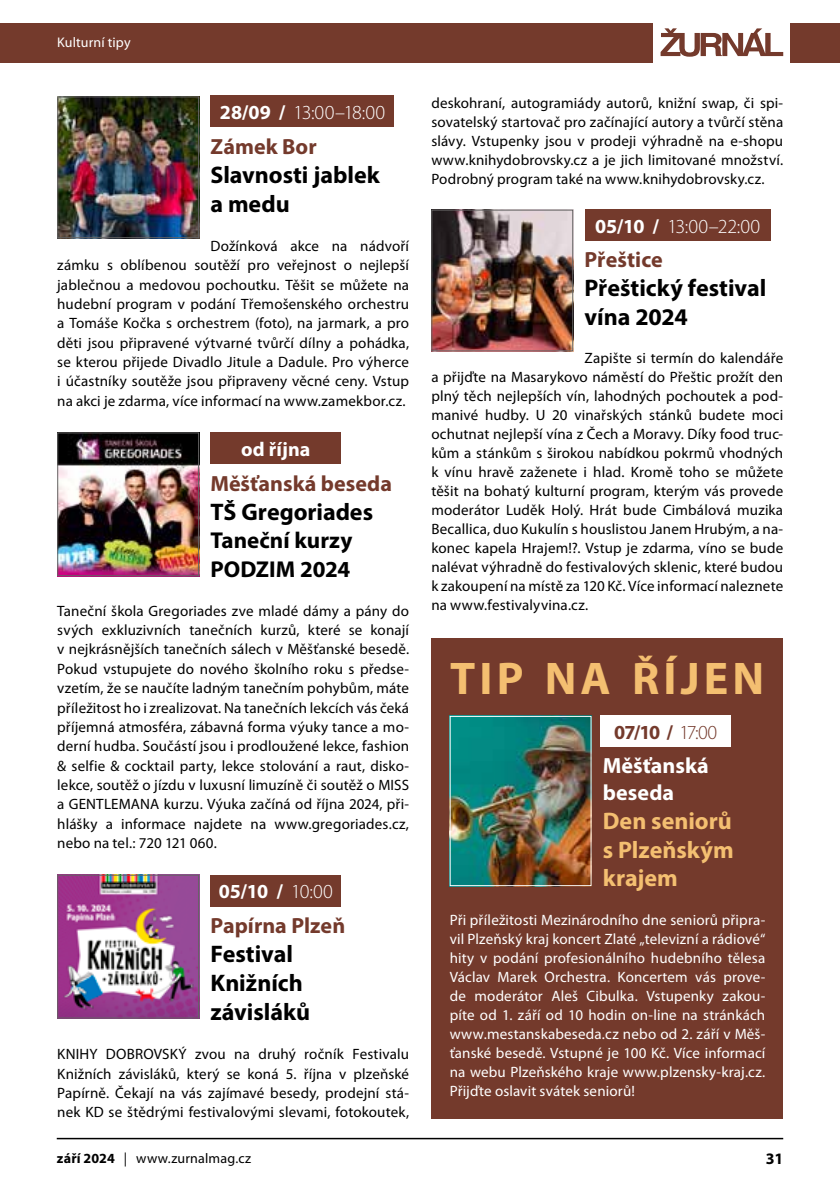
<style>
.page{position:relative;width:840px;height:1191px;background:#fff}
.page>*{position:absolute;margin:0;border:0;box-sizing:border-box;transform-origin:0 0}
.t1{font:700 46px "Myriad Pro";letter-spacing:.09em;color:#f4bf71}
.t2{font:700 24px/29.2px "Myriad Pro";color:#000}
.t3{font:700 24px/28.8px "Myriad Pro";color:#f4bf71;text-align:justify}
.t4{font:700 23px/29.2px "Myriad Pro";color:#000}
.t5{font:700 22px "Myriad Pro";color:#743a2c}
.t6{font:700 22px/26.4px "Myriad Pro";letter-spacing:.005em;color:#fff}
.t7{font:300 20px "Myriad Pro";letter-spacing:.005em;color:#fff}
.t8{font:700 20px "Myriad Pro";letter-spacing:.005em;color:#fff}
.t9{font:700 20px "Myriad Pro";color:#743a2c}
.t10{font:700 16px "Myriad Pro";color:#000}
.t11{font:15px/19.4px "Myriad Pro";letter-spacing:.01em;color:#000;text-align:justify}
.t12{font:15px/19px "Myriad Pro";letter-spacing:.01em;color:#fff;text-align:justify}
.t13{font:14px "Myriad Pro";letter-spacing:.015em;color:#000}
.t14{font:14px "Myriad Pro";letter-spacing:.01em;color:#fff}
.s1{font-weight:700}
.s2{font-weight:300}
</style>
<div class="page">
<hr style="left:57px;top:1137px;width:725px;height:2px;background:#000">
<div style="left:0;top:23px;width:652px;height:39px;background:#743a2c"></div>
<div style="left:789px;top:23px;width:50px;height:39px;background:#743a2c"></div>
<svg style="left:660px;top:28px;width:122px;height:29px"></svg>
<div style="left:210px;top:96px;width:184px;height:31px;background:#743a2c"></div>
<div style="left:210px;top:433px;width:131px;height:31px;background:#743a2c"></div>
<div style="left:210px;top:875px;width:131px;height:31px;background:#743a2c"></div>
<img style="left:59px;top:98px;width:138px;height:138px">
<div style="left:57px;top:96px;width:142px;height:142px;border:1px solid #646363"></div>
<img style="left:59px;top:434px;width:138px;height:140px">
<div style="left:57px;top:432px;width:142px;height:144px;border:1px solid #646363"></div>
<img style="left:59px;top:876px;width:138px;height:140px">
<div style="left:57px;top:874px;width:142px;height:144px;border:1px solid #646363"></div>
<div style="left:431px;top:638px;width:351px;height:480px;background:#743a2c"></div>
<div style="left:600px;top:716px;width:130px;height:31px;background:#fff"></div>
<img style="left:451px;top:718px;width:138px;height:166px">
<div style="left:449px;top:716px;width:142px;height:170px;border:1px solid #fff"></div>
<div style="left:584px;top:209px;width:186px;height:32px;background:#743a2c"></div>
<img style="left:433px;top:212px;width:138px;height:137px">
<div style="left:431px;top:210px;width:142px;height:141px;border:1px solid #646363"></div>
<p class="t14" style="left:57px;top:34px;width:75px">Kulturní tipy</p>
<h3 class="t7" style="left:220px;top:100px;width:167px"><span class="s1">28/09 /</span> 13:00–18:00</h3>
<h3 class="t5" style="left:210px;top:132px;width:108px">Zámek Bor</h3>
<h2 class="t2" style="left:210px;top:159px;width:171px">Slavnosti jablek a medu</h2>
<p class="t11" style="left:57px;top:236px;width:353px;text-indent:153px">Dožínková akce na nádvoří zámku s oblíbenou soutěží pro veřejnost o nejlepší jablečnou a medovou pochoutku. Těšit se můžete na hudební program v podání Třemošenského orchestru a Tomáše Kočka s orchestrem (foto), na jarmark, a pro děti jsou připravené výtvarné tvůrčí dílny a pohádka, se kterou přijede Divadlo Jitule a Dadule. Pro výherce i účastníky soutěže jsou připraveny věcné ceny. Vstup na akci je zdarma, více informací na www.zamekbor.cz.</p>
<h3 class="t8" style="left:241px;top:436px;width:71px">od října</h3>
<h3 class="t5" style="left:210px;top:469px;width:183px">Měšťanská beseda</h3>
<h2 class="t2" style="left:210px;top:496px;width:164px">TŠ Gregoriades</h2>
<h3 class="t4" style="left:210px;top:524px;width:143px">Taneční kurzy<br>PODZIM 2024</h3>
<p class="t11" style="left:57px;top:600px;width:353px">Taneční škola Gregoriades zve mladé dámy a pány do svých exkluzivních tanečních kurzů, které se konají v nejkrásnějších tanečních sálech v Měšťanské besedě.<br>Pokud vstupujete do nového školního roku s předse&shy;vzetím, že se naučíte ladným tanečním pohybům, máte příležitost ho i zrealizovat. Na tanečních lekcích vás čeká příjemná atmosféra, zábavná forma výuky tance a mo&shy;derní hudba. Součástí jsou i prodloužené lekce, fashion &amp; selfie &amp; cocktail party, lekce stolování a raut, disko&shy;lekce, soutěž o jízdu v luxusní limuzíně či soutěž o MISS a GENTLEMANA kurzu. Výuka začíná od října 2024, při&shy;hlášky a informace najdete na www.gregoriades.cz, nebo na tel.: 720 121 060.</p>
<h3 class="t8" style="left:219px;top:878px;width:116px">05/10 / <span class="s2">10:00</span></h3>
<h3 class="t5" style="left:210px;top:911px;width:136px">Papírna Plzeň</h3>
<h2 class="t2" style="left:210px;top:938px;width:101px">Festival<br>Knižních závisláků</h2>
<p class="t11" style="left:57px;top:1044px;width:353px">KNIHY DOBROVSKÝ zvou na druhý ročník Festivalu Knižních závisláků, který se koná 5. října v plzeňské Papírně. Čekají na vás zajímavé besedy, prodejní stá&shy;nek KD se štědrými festivalovými slevami, fotokoutek,</p>
<p class="t11" style="left:431px;top:93px;width:353px">deskohraní, autogramiády autorů, knižní swap, či spi&shy;sovatelský startovač pro začínající autory a tvůrčí stěna slávy. Vstupenky jsou v prodeji výhradně na e-shopu www.knihydobrovsky.cz a je jich limitované množství.<br>Podrobný program také na www.knihydobrovsky.cz.</p>
<h3 class="t7" style="left:594px;top:214px;width:167px"><span class="s1">05/10 /</span> 13:00–22:00</h3>
<h3 class="t5" style="left:584px;top:245px;width:80px">Přeštice</h3>
<h2 class="t2" style="left:584px;top:273px;width:183px">Přeštický festival vína 2024</h2>
<p class="t11" style="left:431px;top:348px;width:353px;text-indent:153px">Zapište si termín do kalendáře a přijďte na Masarykovo náměstí do Přeštic prožít den plný těch nejlepších vín, lahodných pochoutek a pod&shy;manivé hudby. U 20 vinařských stánků budete moci ochutnat nejlepší vína z Čech a Moravy. Díky food truc&shy;kům a stánkům s širokou nabídkou pokrmů vhodných k vínu hravě zaženete i hlad. Kromě toho se můžete těšit na bohatý kulturní program, kterým vás provede moderátor Luděk Holý. Hrát bude Cimbálová muzika Becallica, duo Kukulín s houslistou Janem Hrubým, a na&shy;konec kapela Hrajem!?. Vstup je zdarma, víno se bude nalévat výhradně do festivalových sklenic, které budou k zakoupení na místě za 120 Kč. Více informací naleznete na www.festivalyvina.cz.</p>
<h1 class="t1" style="left:450px;top:649px;width:315px">TIP NA ŘÍJEN</h1>
<h3 class="t9" style="left:613px;top:719px;width:105px">07/10 / <span class="s2">17:00</span></h3>
<h3 class="t6" style="left:602px;top:752px;width:107px">Měšťanská beseda</h3>
<h2 class="t3" style="left:602px;top:805px;width:132px">Den seniorů s Plzeňským krajem</h2>
<p class="t12" style="left:449px;top:910px;width:317px">Při příležitosti Mezinárodního dne seniorů připra&shy;vil Plzeňský kraj koncert Zlaté „televizní a rádiové“ hity v podání profesionálního hudebního tělesa Václav Marek Orchestra. Koncertem vás prove&shy;de moderátor Aleš Cibulka. Vstupenky zakou&shy;píte od 1. září od 10 hodin on-line na stránkách www.mestanskabeseda.cz nebo od 2. září v Měš&shy;ťanské besedě. Vstupné je 100 Kč. Více informací na webu Plzeňského kraje www.plzensky-kraj.cz.<br>Přijďte oslavit svátek seniorů!</p>
<p class="t13" style="left:57px;top:1149px;width:196px"><span class="s1">září 2024</span> | www.zurnalmag.cz</p>
<p class="t10" style="left:765px;top:1148px;width:19px">31</p>
</div>
